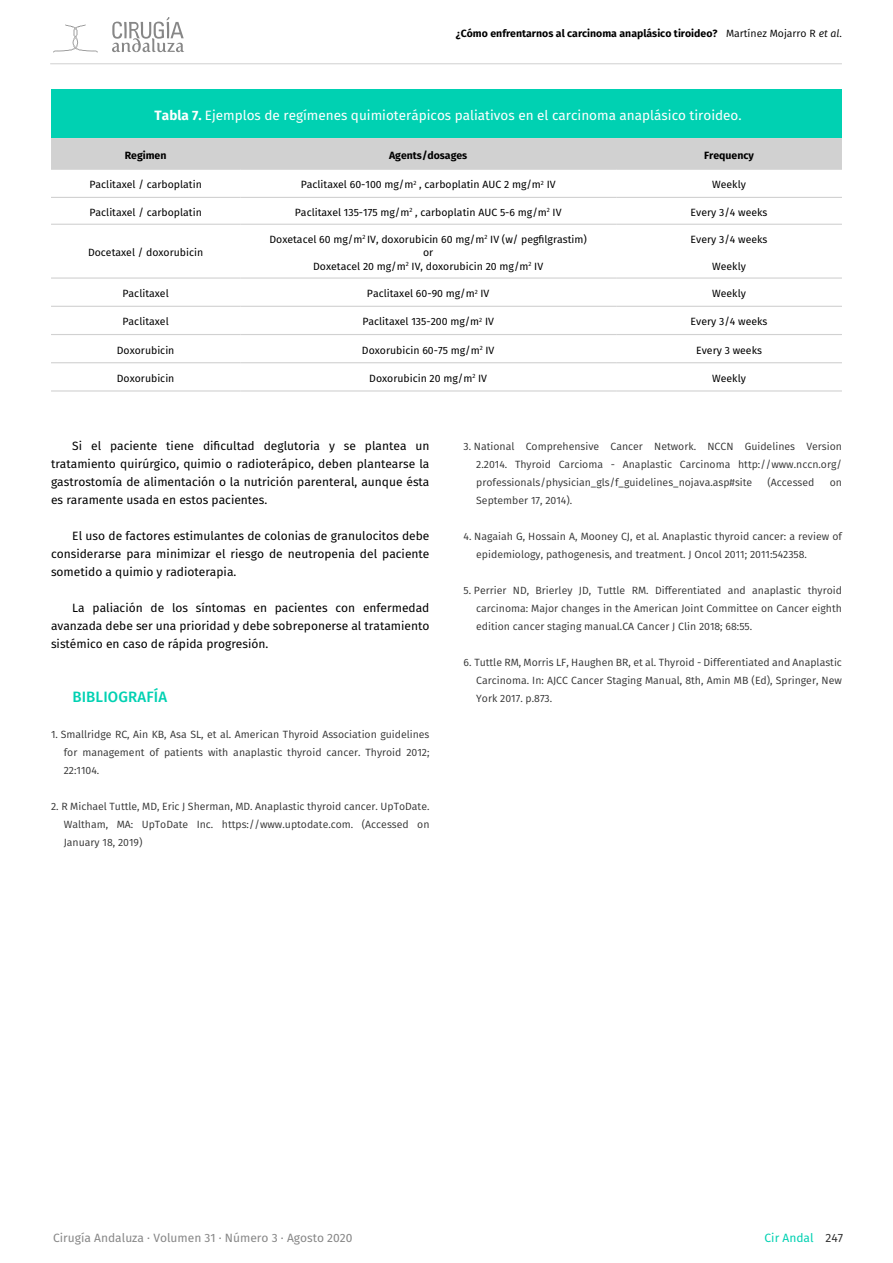
<style>
.page{position:relative;width:893px;height:1263px;background:#fff}
.page>*{position:absolute;margin:0;border:0;box-sizing:border-box;transform-origin:0 0}
.t1{font:500 15px "Fira Sans";letter-spacing:.01em;color:#00d1b2}
.t2{font:13.5px "Fira Sans";color:#fff}
.t3{font:12px/18px "Fira Sans";color:#000;text-align:justify}
.t4{font:12px "Fira Sans";color:#878787}
.t5{font:12px "Fira Sans";color:#00d1b2}
.t6{font:10.5px/18px "Fira Sans";color:#333;text-align:justify}
.t7{font:10.5px/13.5px "Fira Sans";color:#000;text-align:center}
.t8{font:700 10.5px "Fira Sans";color:#000}
.s1{font-weight:400}
.s2{font-weight:400;font-style:italic}
.s3{font-weight:700}
.s4{color:#333}
</style>
<div class="page">
<svg style="left:53px;top:24px;width:45px;height:29px"></svg>
<svg style="left:112px;top:17px;width:72px;height:35px"></svg>
<hr style="left:50px;top:64px;width:792px;height:1px;background:#d1d1d1">
<div style="left:51px;top:139px;width:791px;height:30px;background:#d1d1d1"></div>
<hr style="left:51px;top:138px;width:189px;height:1px;background:#d1d1d1">
<hr style="left:240px;top:138px;width:376px;height:1px;background:#d1d1d1">
<hr style="left:616px;top:138px;width:226px;height:1px;background:#d1d1d1">
<hr style="left:51px;top:169px;width:189px;height:1px;background:#d1d1d1">
<hr style="left:240px;top:169px;width:376px;height:1px;background:#d1d1d1">
<hr style="left:616px;top:169px;width:226px;height:1px;background:#d1d1d1">
<hr style="left:51px;top:197px;width:189px;height:1px;background:#d1d1d1">
<hr style="left:240px;top:197px;width:376px;height:1px;background:#d1d1d1">
<hr style="left:616px;top:197px;width:226px;height:1px;background:#d1d1d1">
<hr style="left:51px;top:224px;width:189px;height:1px;background:#d1d1d1">
<hr style="left:240px;top:224px;width:376px;height:1px;background:#d1d1d1">
<hr style="left:616px;top:224px;width:226px;height:1px;background:#d1d1d1">
<hr style="left:51px;top:277px;width:189px;height:2px;background:#d1d1d1">
<hr style="left:240px;top:277px;width:376px;height:2px;background:#d1d1d1">
<hr style="left:616px;top:277px;width:226px;height:2px;background:#d1d1d1">
<hr style="left:51px;top:306px;width:189px;height:1px;background:#d1d1d1">
<hr style="left:240px;top:306px;width:376px;height:1px;background:#d1d1d1">
<hr style="left:616px;top:306px;width:226px;height:1px;background:#d1d1d1">
<hr style="left:51px;top:334px;width:189px;height:1px;background:#d1d1d1">
<hr style="left:240px;top:334px;width:376px;height:1px;background:#d1d1d1">
<hr style="left:616px;top:334px;width:226px;height:1px;background:#d1d1d1">
<hr style="left:51px;top:362px;width:189px;height:1px;background:#d1d1d1">
<hr style="left:240px;top:362px;width:376px;height:1px;background:#d1d1d1">
<hr style="left:616px;top:362px;width:226px;height:1px;background:#d1d1d1">
<hr style="left:51px;top:390px;width:189px;height:2px;background:#d1d1d1">
<hr style="left:240px;top:390px;width:376px;height:2px;background:#d1d1d1">
<hr style="left:616px;top:390px;width:226px;height:2px;background:#d1d1d1">
<div style="left:51px;top:89px;width:791px;height:49px;background:#00d1b2"></div>
<p class="t8" style="left:456px;top:25px;width:388px">¿Cómo enfrentarnos al carcinoma anaplásico tiroideo? <span class="s1">Martínez Mojarro R</span> <span class="s2">et al</span><span class="s1">.</span></p>
<p class="t2" style="left:155px;top:105px;width:589px"><span class="s3">Tabla 7.</span> Ejemplos de regímenes quimioterápicos paliativos en el carcinoma anaplásico tiroideo.</p>
<p class="t8" style="left:125px;top:146px;width:43px">Regimen</p>
<p class="t8" style="left:389px;top:146px;width:80px">Agents/dosages</p>
<p class="t8" style="left:704px;top:146px;width:51px">Frequency</p>
<p class="t7" style="left:89px;top:177px;width:114px">Paclitaxel / carboplatin</p>
<p class="t7" style="left:301px;top:177px;width:256px">Paclitaxel 60-100 mg/m<sup>2</sup> , carboplatin AUC 2 mg/m<sup>2</sup> IV</p>
<p class="t7" style="left:712px;top:177px;width:35px">Weekly</p>
<p class="t7" style="left:89px;top:205px;width:114px">Paclitaxel / carboplatin</p>
<p class="t7" style="left:295px;top:205px;width:268px">Paclitaxel 135-175 mg/m<sup>2</sup> , carboplatin AUC 5-6 mg/m<sup>2</sup> IV</p>
<p class="t7" style="left:691px;top:205px;width:78px">Every 3/4 weeks</p>
<p class="t7" style="left:88px;top:245px;width:117px">Docetaxel / doxorubicin</p>
<p class="t7" style="left:269px;top:232px;width:319px">Doxetacel 60 mg/m<sup>2</sup> IV, doxorubicin 60 mg/m<sup>2</sup> IV (w/ pegfilgrastim) or<br>Doxetacel 20 mg/m<sup>2</sup> IV, doxorubicin 20 mg/m<sup>2</sup> IV</p>
<p class="t7" style="left:691px;top:232px;width:78px">Every 3/4 weeks</p>
<p class="t7" style="left:712px;top:259px;width:35px">Weekly</p>
<p class="t7" style="left:122px;top:286px;width:48px">Paclitaxel</p>
<p class="t7" style="left:367px;top:286px;width:124px">Paclitaxel 60-90 mg/m<sup>2</sup> IV</p>
<p class="t7" style="left:712px;top:286px;width:35px">Weekly</p>
<p class="t7" style="left:122px;top:315px;width:48px">Paclitaxel</p>
<p class="t7" style="left:362px;top:315px;width:133px">Paclitaxel 135-200 mg/m<sup>2</sup> IV</p>
<p class="t7" style="left:691px;top:315px;width:78px">Every 3/4 weeks</p>
<p class="t7" style="left:117px;top:343px;width:59px">Doxorubicin</p>
<p class="t7" style="left:362px;top:343px;width:134px">Doxorubicin 60-75 mg/m<sup>2</sup> IV</p>
<p class="t7" style="left:696px;top:343px;width:67px">Every 3 weeks</p>
<p class="t7" style="left:117px;top:371px;width:59px">Doxorubicin</p>
<p class="t7" style="left:369px;top:371px;width:119px">Doxorubicin 20 mg/m<sup>2</sup> IV</p>
<p class="t7" style="left:712px;top:371px;width:35px">Weekly</p>
<p class="t3" style="left:51px;top:436px;width:380px;text-indent:21px">Si el paciente tiene dificultad deglutoria y se plantea un tratamiento quirúrgico, quimio o radioterápico, deben plantearse la gastrostomía de alimentación o la nutrición parenteral, aunque ésta es raramente usada en estos pacientes.</p>
<p class="t3" style="left:51px;top:526px;width:380px;text-indent:21px">El uso de factores estimulantes de colonias de granulocitos debe considerarse para minimizar el riesgo de neutropenia del paciente sometido a quimio y radioterapia.</p>
<p class="t3" style="left:51px;top:598px;width:380px;text-indent:21px">La paliación de los síntomas en pacientes con enfermedad avanzada debe ser una prioridad y debe sobreponerse al tratamiento sistémico en caso de rápida progresión.</p>
<h1 class="t1" style="left:72px;top:685px;width:96px">BIBLIOGRAFÍA</h1>
<p class="t6" style="left:64px;top:725px;width:367px;text-indent:-13px">1. Smallridge RC, Ain KB, Asa SL, et al. American Thyroid Association guidelines for management of patients with anaplastic thyroid cancer. Thyroid 2012; 22:1104.</p>
<p class="t6" style="left:64px;top:797px;width:367px;text-indent:-13px">2. R Michael Tuttle, MD, Eric J Sherman, MD. Anaplastic thyroid cancer. UpToDate.<br>Waltham, MA: UpToDate Inc. https://www.uptodate.com. (Accessed on January 18, 2019)</p>
<p class="t6" style="left:476px;top:437px;width:367px;text-indent:-13px">3. National Comprehensive Cancer Network. NCCN Guidelines Version 2.2014. Thyroid Carcioma - Anaplastic Carcinoma http://www.nccn.org/ professionals/physician_gls/f_guidelines_nojava.asp#site</p>
<p class="t6" style="left:768px;top:473px;width:48px">(Accessed</p>
<p class="t6" style="left:830px;top:473px;width:14px">on</p>
<p class="t6" style="left:476px;top:491px;width:98px">September 17, 2014).</p>
<p class="t6" style="left:476px;top:527px;width:367px;text-indent:-13px">4. Nagaiah G, Hossain A, Mooney CJ, et al. Anaplastic thyroid cancer: a review of epidemiology, pathogenesis, and treatment. J Oncol 2011; 2011:542358.</p>
<p class="t6" style="left:476px;top:581px;width:367px;text-indent:-13px">5. Perrier ND, Brierley JD, Tuttle RM. Differentiated and anaplastic thyroid carcinoma: Major changes in the American Joint Committee on Cancer eighth edition cancer staging manual.CA Cancer J Clin 2018; 68:55.</p>
<p class="t6" style="left:476px;top:653px;width:367px;text-indent:-13px">6. Tuttle RM, Morris LF, Haughen BR, et al. Thyroid - Differentiated and Anaplastic Carcinoma. In: AJCC Cancer Staging Manual, 8th, Amin MB (Ed), Springer, New York 2017. p.873.</p>
<p class="t4" style="left:53px;top:1229px;width:301px">Cirugía Andaluza · Volumen 31 · Número 3 · Agosto 2020</p>
<p class="t5" style="left:765px;top:1229px;width:80px">Cir Andal <span class="s4">247</span></p>
</div>
